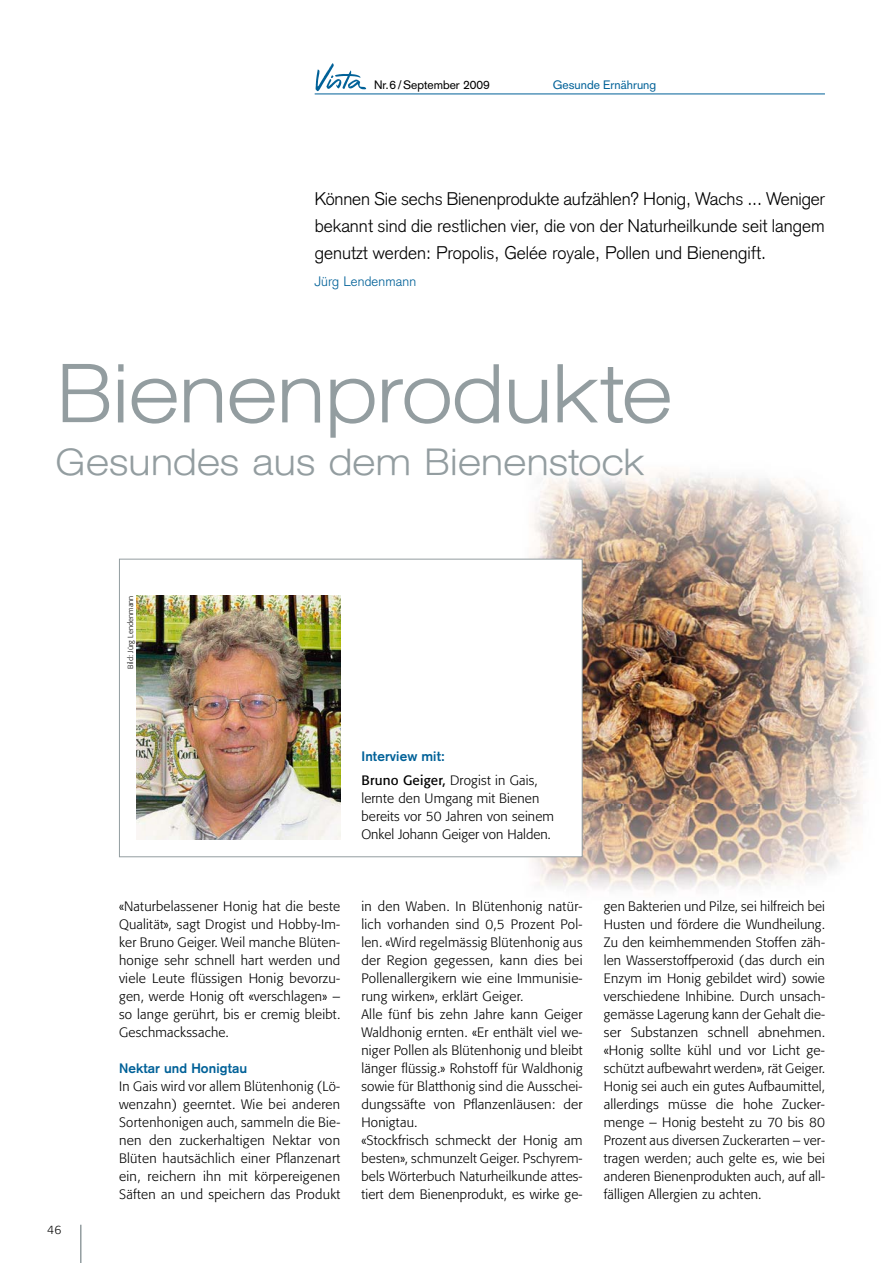
<style>
.page{position:relative;width:893px;height:1263px;background:#fff}
.page>*{position:absolute;margin:0;border:0;box-sizing:border-box;transform-origin:0 0}
.t1{font:300 expanded 82.5px "AK12";letter-spacing:-.01em;color:#939da0}
.t2{font:300 expanded 37.5px "AK12";letter-spacing:.005em;color:#939da0}
.t3{font:300 18px/27px "Akzidenz Grotesk";color:#000;text-align:justify}
.t4{font:300 13.5px/18px "Formata BQ";letter-spacing:.015em;color:#000;text-align:justify}
.t5{font:700 13.5px "Akzidenz Grotesk";letter-spacing:.01em;color:#006198}
.t6{font:300 13.5px "Akzidenz Grotesk";letter-spacing:.01em;color:#006198}
.t7{font:12px "Akzidenz Grotesk";color:#000}
.t8{font:12px "Akzidenz Grotesk";color:#006198}
.t9{font:300 12px "Formata BQ";color:#000}
.t10{font:300 7.5px "Formata BQ";letter-spacing:.01em;color:#000}
.s1{font-weight:400}
</style>
<div class="page">
<hr style="left:80px;top:1225px;width:2px;height:38px;background:#939da0">
<img style="left:518px;top:472px;width:351px;height:422px">
<img style="left:315px;top:63px;width:52px;height:29px">
<hr style="left:315px;top:94px;width:510px;height:1px;background:#006198">
<div style="left:119px;top:559px;width:463px;height:298px;background:#fff"></div>
<div style="left:119px;top:559px;width:464px;height:298px;border:1px solid #939da0"></div>
<img style="left:137px;top:595px;width:203px;height:244px">
<p class="t7" style="left:374px;top:81px;width:117px">Nr. 6 / September 2009</p>
<p class="t8" style="left:553px;top:81px;width:105px">Gesunde Ernährung</p>
<h3 class="t3" style="left:315px;top:187px;width:512px">Können Sie sechs Bienenprodukte aufzählen? Honig, Wachs ... Weniger bekannt sind die restlichen vier, die von der Naturheilkunde seit langem genutzt werden: Propolis, Gelée royale, Pollen und Bienengift.</h3>
<p class="t6" style="left:315px;top:276px;width:103px">Jürg Lendenmann</p>
<h1 class="t1" style="left:55px;top:345px;width:617px">Bienenprodukte</h1>
<h2 class="t2" style="left:55px;top:440px;width:590px">Gesundes aus dem Bienenstock</h2>
<p class="t9" style="left:47px;top:1224px;width:16px">46</p>
<p class="t10" style="left:128px;top:669px;width:75px;rotate:-90deg">Bild: Jürg Lendenmann</p>
<p class="t5" style="left:361px;top:751px;width:85px">Interview mit:</p>
<p class="t4" style="left:361px;top:772px;width:194px;text-align:left"><span class="s1">Bruno Geiger,</span> Drogist in Gais, lernte den Umgang mit Bienen bereits vor 50 Jahren von seinem<br>Onkel Johann Geiger von Halden.</p>
<p class="t4" style="left:119px;top:899px;width:223px">«Naturbelassener Honig hat die beste Qualität», sagt Drogist und Hobby-Im&shy;ker Bruno Geiger. Weil manche Blüten&shy;honige sehr schnell hart werden und viele Leute flüssigen Honig bevorzu&shy;gen, werde Honig oft «verschlagen» – so lange gerührt, bis er cremig bleibt.<br>Geschmackssache.</p>
<p class="t5" style="left:119px;top:1063px;width:130px">Nektar und Honigtau</p>
<p class="t4" style="left:119px;top:1079px;width:223px">In Gais wird vor allem Blütenhonig (Lö&shy;wenzahn) geerntet. Wie bei anderen Sortenhonigen auch, sammeln die Bie&shy;nen den zuckerhaltigen Nektar von Blüten hautsächlich einer Pflanzenart ein, reichern ihn mit körpereigenen Säften an und speichern das Produkt</p>
<p class="t4" style="left:361px;top:899px;width:223px;text-align:left">in den Waben. In Blütenhonig natür&shy;lich vorhanden sind 0,5 Prozent Pol&shy;len. «Wird regelmässig Blütenhonig aus der Region gegessen, kann dies bei Pollenallergikern wie eine Immunisie&shy;rung wirken», erklärt Geiger.<br>Alle fünf bis zehn Jahre kann Geiger Waldhonig ernten. «Er enthält viel we&shy;niger Pollen als Blütenhonig und bleibt länger flüssig.» Rohstoff für Waldhonig sowie für Blatthonig sind die Ausschei&shy;dungssäfte von Pflanzenläusen: der Honigtau.<br>«Stockfrisch schmeckt der Honig am besten», schmunzelt Geiger. Pschyrem&shy;bels Wörterbuch Naturheilkunde attes&shy;tiert dem Bienenprodukt, es wirke ge-</p>
<p class="t4" style="left:604px;top:899px;width:223px">gen Bakterien und Pilze, sei hilfreich bei Husten und fördere die Wundheilung.<br>Zu den keimhemmenden Stoffen zäh&shy;len Wasserstoffperoxid (das durch ein Enzym im Honig gebildet wird) sowie verschiedene Inhibine. Durch unsach&shy;gemässe Lagerung kann der Gehalt die&shy;ser Substanzen schnell abnehmen. «Honig sollte kühl und vor Licht ge&shy;schützt aufbewahrt werden», rät Geiger.<br>Honig sei auch ein gutes Aufbaumittel, allerdings müsse die hohe Zucker&shy;menge – Honig besteht zu 70 bis 80<br>Prozent aus diversen Zuckerarten – ver&shy;tragen werden; auch gelte es, wie bei anderen Bienenprodukten auch, auf all&shy;fälligen Allergien zu achten.</p>
</div>
